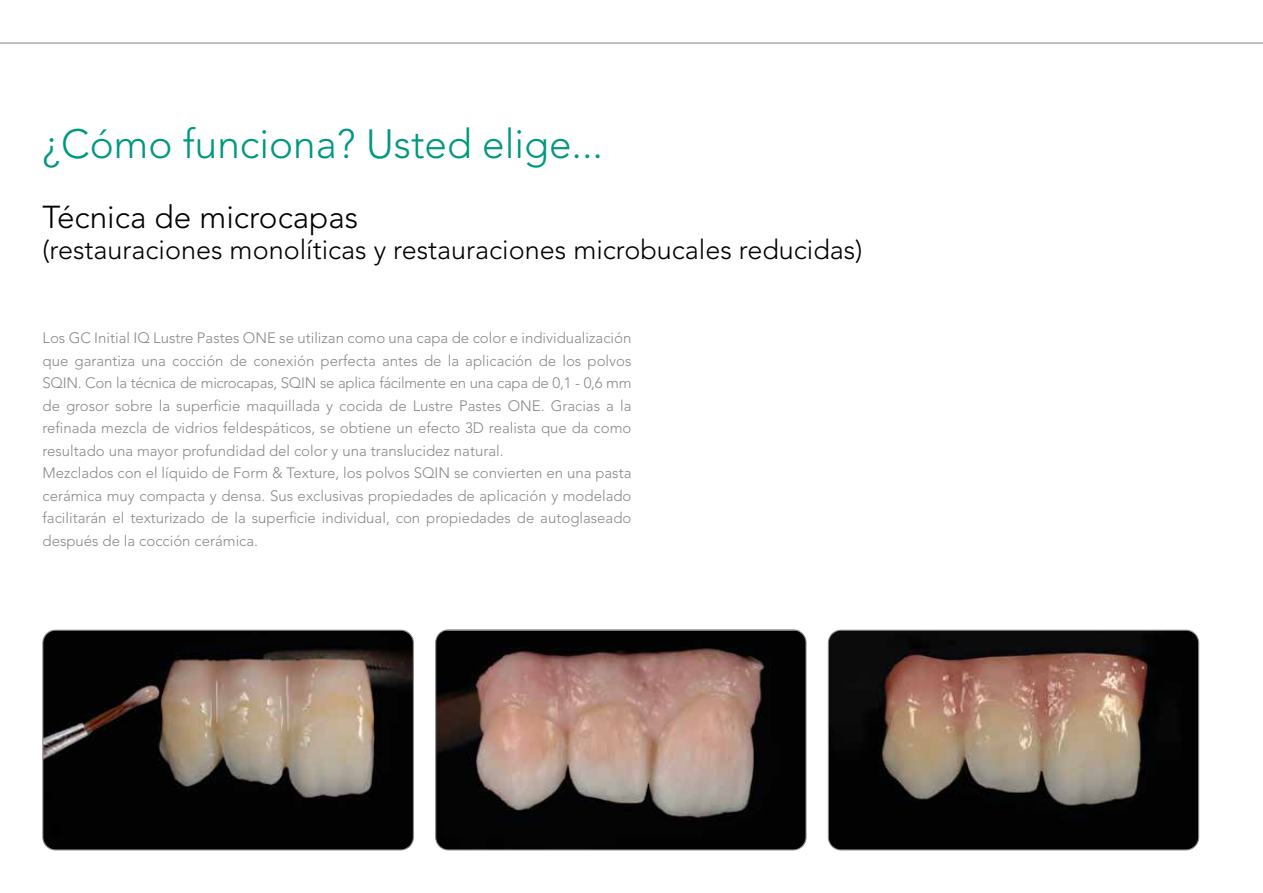
<style>
.page{position:relative;width:1263px;height:893px;background:#fff}
.page>*{position:absolute;margin:0;border:0;box-sizing:border-box;transform-origin:0 0}
.t1{font:300 40.5px "Avenir LT Std";color:#009880}
.t2{font:300 31.5px "Avenir LT Std";color:#000}
.t3{font:300 27px "Avenir LT Std";color:#000}
.t4{font:300 15px/22.5px "Avenir LT Std";color:#878988}
</style>
<div class="page">
<hr style="left:0;top:43px;width:1263px;height:1px;background:#878988">
<img style="left:43px;top:630px;width:370px;height:220px">
<div style="left:42px;top:630px;width:372px;height:220px;border:1px solid #878988;border-radius:13px"></div>
<img style="left:828px;top:630px;width:371px;height:220px">
<div style="left:828px;top:630px;width:371px;height:220px;border:1px solid #878988;border-radius:13px"></div>
<img style="left:436px;top:630px;width:370px;height:220px">
<div style="left:435px;top:629px;width:371px;height:221px;border:1px solid #878988;border-radius:13px"></div>
<h1 class="t1" style="left:43px;top:120px;width:562px">¿Cómo funciona? Usted elige...</h1>
<h2 class="t2" style="left:43px;top:199px;width:317px">Técnica de microcapas</h2>
<h3 class="t3" style="left:43px;top:234px;width:821px">(restauraciones monolíticas y restauraciones microbucales reducidas)</h3>
<p class="t4" style="left:43px;top:327px;width:590px">Los GC Initial IQ Lustre Pastes ONE se utilizan como una capa de color e individualización que garantiza una cocción de conexión perfecta antes de la aplicación de los polvos SQIN. Con la técnica de microcapas, SQIN se aplica fácilmente en una capa de 0,1 - 0,6 mm de grosor sobre la superficie maquillada y cocida de Lustre Pastes ONE. Gracias a la refinada mezcla de vidrios feldespáticos, se obtiene un efecto 3D realista que da como resultado una mayor profundidad del color y una translucidez natural.<br>Mezclados con el líquido de Form &amp; Texture, los polvos SQIN se convierten en una pasta cerámica muy compacta y densa. Sus exclusivas propiedades de aplicación y modelado facilitarán el texturizado de la superficie individual, con propiedades de autoglaseado después de la cocción cerámica.</p>
</div>
